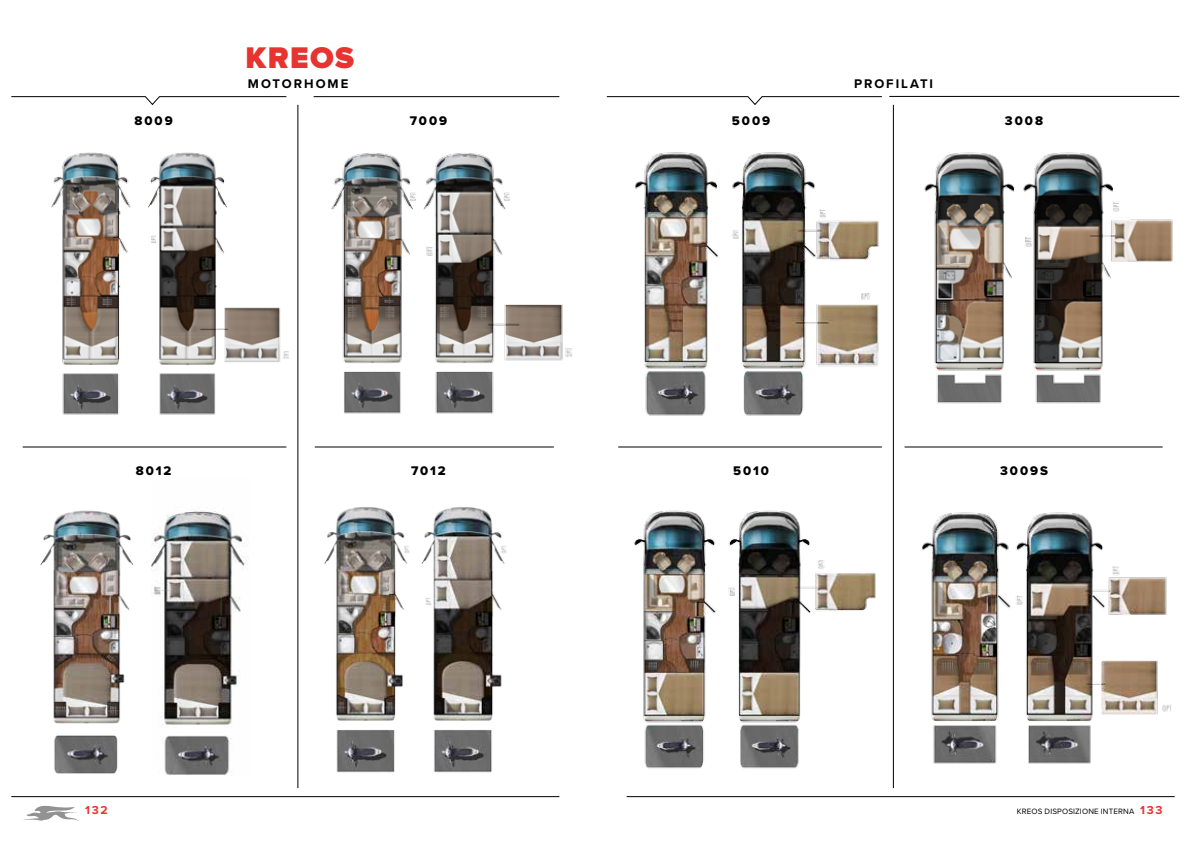
<style>
.page{position:relative;width:1191px;height:842px;background:#fff}
.page>*{position:absolute;margin:0;border:0;box-sizing:border-box;transform-origin:0 0}
.t1{font:900 31px "Proxima Nova";color:#e73431}
.t2{font:13px "Proxima Nova Extrabld";letter-spacing:.15em;color:#000}
.t3{font:700 13px "Proxima Nova";color:#000}
.t4{font:700 12px "Proxima Nova";letter-spacing:.145em;color:#e73431}
.t5{font:8px "Proxima Nova";letter-spacing:.02em;color:#000}
</style>
<div class="page">
<img style="left:40px;top:510px;width:94px;height:264px">
<img style="left:151px;top:511px;width:96px;height:264px">
<img style="left:51px;top:152px;width:238px;height:263px">
<img style="left:331px;top:153px;width:242px;height:261px">
<img style="left:324px;top:507px;width:183px;height:266px">
<img style="left:635px;top:152px;width:244px;height:264px">
<img style="left:634px;top:510px;width:242px;height:259px">
<img style="left:924px;top:152px;width:249px;height:252px">
<img style="left:922px;top:512px;width:250px;height:252px">
<svg style="left:11px;top:96px;width:276px;height:9px"></svg>
<hr style="left:315px;top:447px;width:239px;height:1px;background:#000">
<hr style="left:314px;top:96px;width:245px;height:1px;background:#000">
<hr style="left:11px;top:796px;width:548px;height:1px;background:#000">
<svg style="left:606px;top:96px;width:276px;height:9px"></svg>
<hr style="left:626px;top:796px;width:548px;height:1px;background:#000">
<hr style="left:889px;top:96px;width:290px;height:1px;background:#000">
<hr style="left:23px;top:447px;width:263px;height:1px;background:#000">
<hr style="left:618px;top:447px;width:264px;height:1px;background:#000">
<hr style="left:904px;top:447px;width:258px;height:1px;background:#000">
<hr style="left:893px;top:105px;width:1px;height:683px;background:#000">
<hr style="left:298px;top:105px;width:1px;height:683px;background:#000">
<svg style="left:24px;top:805px;width:55px;height:16px"></svg>
<h1 class="t1" style="left:245px;top:40px;width:110px">KREOS</h1>
<p class="t3" style="left:248px;top:74px;width:25px">MOTOR</p>
<p class="t3" style="left:304px;top:74px;width:46px">HOME</p>
<p class="t3" style="left:854px;top:74px;width:10px">PROFILATI</p>
<p class="t2" style="left:134px;top:113px;width:40px">8009</p>
<p class="t2" style="left:410px;top:113px;width:39px">7009</p>
<p class="t2" style="left:1005px;top:113px;width:40px">3008</p>
<p class="t2" style="left:732px;top:113px;width:40px">5009</p>
<p class="t2" style="left:136px;top:463px;width:37px">8012</p>
<p class="t2" style="left:411px;top:463px;width:36px">7012</p>
<p class="t2" style="left:733px;top:463px;width:38px">5010</p>
<p class="t2" style="left:1000px;top:463px;width:49px">3009S</p>
<p class="t4" style="left:85px;top:801px;width:24px">132</p>
<p class="t4" style="left:1140px;top:801px;width:24px">133</p>
<p class="t5" style="left:1017px;top:805px;width:119px">KREOS DISPOSIZIONE I NTERNA</p>
</div>
